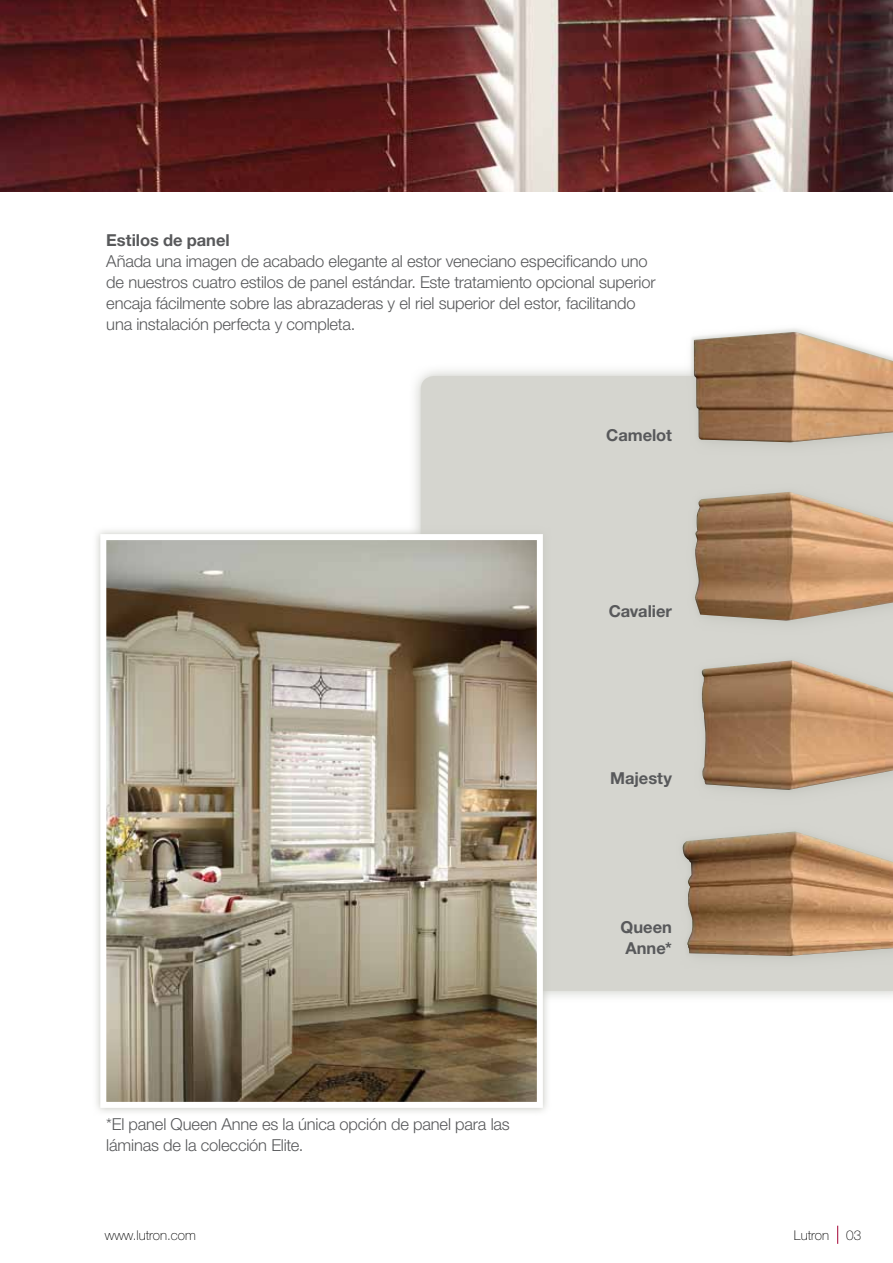
<style>
.page{position:relative;width:893px;height:1263px;background:#fff}
.page>*{position:absolute;margin:0;border:0;box-sizing:border-box;transform-origin:0 0}
.t1{font:300 16.5px/21px "Helvetica Neue LT Std";letter-spacing:-.01em;color:#58595b}
.t2{font:700 16.5px/21px "Helvetica Neue LT Std";color:#58595b}
.t3{font:100 13.5px "Helvetica Neue";color:#000}
</style>
<div class="page">
<img style="left:0;top:0;width:893px;height:191px">
<div style="left:421px;top:376px;width:472px;height:615px;background:#d5d5cf"></div>
<svg style="left:96px;top:526px;width:455px;height:586px"></svg>
<img style="left:107px;top:541px;width:429px;height:560px">
<div style="left:100px;top:534px;width:443px;height:574px;border:6px solid #fff"></div>
<div style="left:684px;top:369px;width:209px;height:87px;background:#d4d4ce"></div>
<div style="left:689px;top:328px;width:204px;height:117px;background:#c7c8c1;opacity:.75"></div>
<img style="left:694px;top:332px;width:199px;height:110px">
<div style="left:692px;top:651px;width:201px;height:153px;background:#d4d4ce"></div>
<img style="left:702px;top:660px;width:191px;height:130px">
<div style="left:685px;top:482px;width:208px;height:153px;background:#d4d4ce"></div>
<img style="left:695px;top:492px;width:198px;height:129px">
<div style="left:673px;top:822px;width:220px;height:148px;background:#d4d4ce"></div>
<img style="left:682px;top:831px;width:211px;height:125px">
<svg style="left:837px;top:1226px;width:1px;height:18px"></svg>
<p class="t2" style="left:106px;top:229px;width:125px">Estilos de panel</p>
<p class="t1" style="left:106px;top:250px;width:551px">Añada una imagen de acabado elegante al estor veneciano especificando uno de nuestros cuatro estilos de panel estándar. Este tratamiento opcional superior encaja fácilmente sobre las abrazaderas y el riel superior del estor, facilitando una instalación perfecta y completa.</p>
<p class="t2" style="left:606px;top:424px;width:67px">Camelot</p>
<p class="t2" style="left:609px;top:600px;width:65px">Cavalier</p>
<p class="t2" style="left:610px;top:768px;width:63px">Majesty</p>
<p class="t1" style="left:106px;top:1113px;width:405px">*El panel Queen Anne es la única opción de panel para las láminas de la colección Elite.</p>
<p class="t2" style="left:621px;top:916px;width:53px">Queen<br>Anne*</p>
<p class="t3" style="left:105px;top:1227px;width:93px">www.lutron.com</p>
<p class="t3" style="left:794px;top:1227px;width:37px">Lutron</p>
<p class="t3" style="left:846px;top:1227px;width:17px">03</p>
</div>
